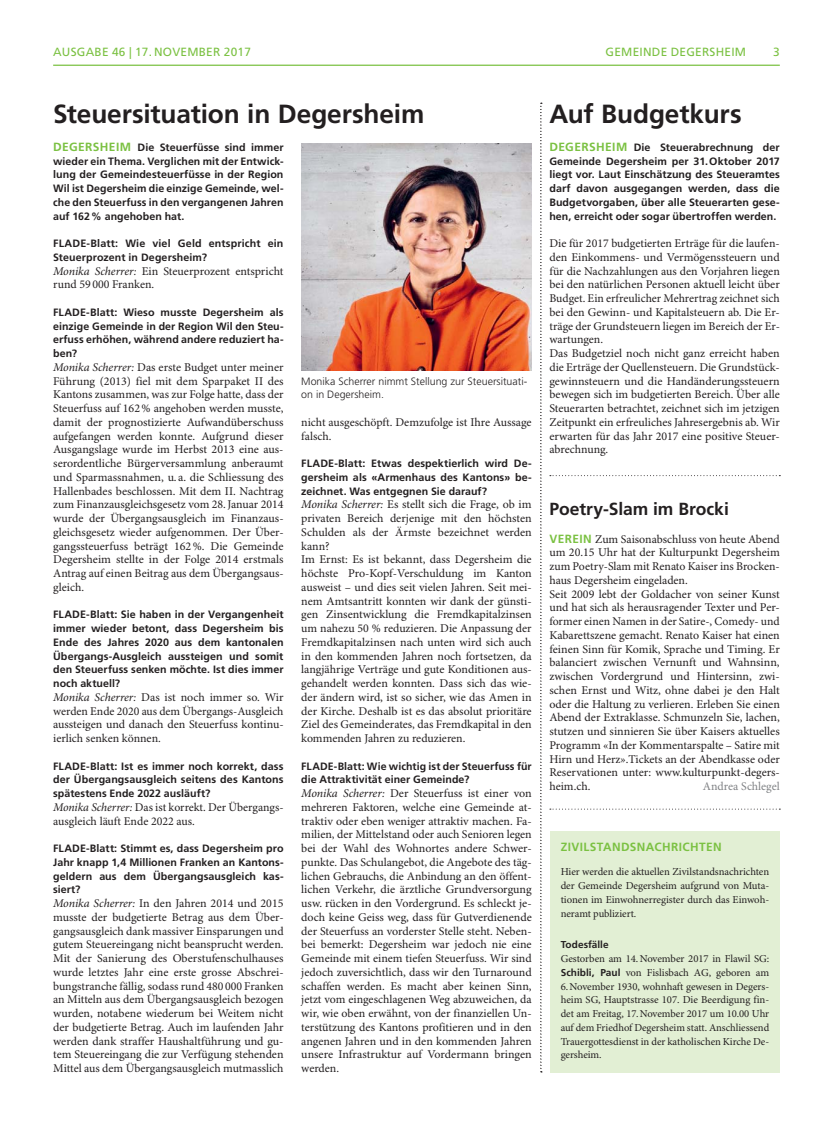
<style>
.page{position:relative;width:833px;height:1134px;background:#fff}
.page>*{position:absolute;margin:0;border:0;box-sizing:border-box;transform-origin:0 0}
.t1{font:700 26.25px "Frutiger LT Std";letter-spacing:-.005em;color:#231f20}
.t2{font:700 17.5px "Frutiger LT Std";color:#231f20}
.t3{font:11.88px/13.8px "Minion Pro";color:#231f20}
.t4{font:11.88px "Frutiger LT Std";letter-spacing:.02em;color:#7bc142}
.t5{font:700 11.88px "Frutiger LT Std";letter-spacing:.035em;color:#7bc142}
.t6{font:11.88px "Minion Pro";color:#808285}
.t7{font:700 10.62px/13.8px "Frutiger LT Std";letter-spacing:.005em;color:#231f20;text-align:justify}
.t8{font:10.62px/13.8px "Minion Pro";letter-spacing:-.005em;color:#231f20;text-align:justify}
.t9{font:300 10.62px/13.8px "Frutiger LT Std";color:#231f20}
.t10{font:700 10px "Frutiger LT Std";color:#231f20}
.s1{font-size:11.88px;color:#7bc142}
.s2{font-style:italic}
.s3{font-family:"Frutiger LT Std";font-weight:700;color:#7bc142}
.s4{font-family:"Frutiger LT Std";font-weight:700;font-size:10px}
</style>
<div class="page">
<svg style="left:550px;top:475px;width:230px;height:1px"></svg>
<svg style="left:550px;top:809px;width:230px;height:1px"></svg>
<div style="left:550px;top:831px;width:230px;height:241px;background:#e2efd4"></div>
<hr style="left:53px;top:65px;width:727px;height:1px;background:#7bc142">
<svg style="left:540px;top:103px;width:2px;height:969px"></svg>
<img style="left:301px;top:144px;width:230px;height:227px">
<p class="t4" style="left:53px;top:46px;width:199px">AUSGABE 46 | 17. NOVEMBER 2017</p>
<p class="t4" style="left:605px;top:46px;width:142px">GEMEINDE DEGERSHEIM</p>
<p class="t4" style="left:773px;top:46px;width:8px">3</p>
<h1 class="t1" style="left:53px;top:101px;width:373px">Steuersituation in Degersheim</h1>
<p class="t7" style="left:53px;top:141px;width:232px"><span class="s1">DEGERSHEIM</span> Die Steuerfüsse sind immer wieder ein Thema. Verglichen mit der Entwick&shy;lung der Gemeindesteuerfüsse in der Region Wil ist Degersheim die einzige Gemeinde, wel&shy;che den Steuerfuss in den vergangenen Jahren auf 162 % angehoben hat.</p>
<p class="t7" style="left:53px;top:237px;width:232px">FLADE-Blatt: Wie viel Geld entspricht ein<br>Steuer prozent in Degersheim?</p>
<p class="t3" style="left:53px;top:265px;width:232px"><span class="s2">Monika Scherrer:</span> Ein Steuerprozent entspricht rund 59 000 Franken.</p>
<p class="t7" style="left:53px;top:306px;width:232px">FLADE-Blatt: Wieso musste Degersheim als einzige Gemeinde in der Region Wil den Steu&shy;erfuss erhöhen, während andere reduziert ha&shy;ben?</p>
<p class="t3" style="left:53px;top:361px;width:232px;text-align:justify"><span class="s2">Monika Scherrer:</span> Das erste Budget unter meiner Führung (2013) fiel mit dem Sparpaket II des Kantons zusammen, was zur Folge hatte, dass der Steuerfuss auf 162 % angehoben werden musste, damit der prognostizierte Aufwandüberschuss aufgefangen werden konnte. Aufgrund dieser Ausgangslage wurde im Herbst 2013 eine aus&shy;serordentliche Bürgerversammlung anberaumt und Sparmassnahmen, u. a. die Schliessung des Hallenbades beschlossen. Mit dem II. Nachtrag zum Finanzausgleichsgesetz vom 28. Januar 2014 wurde der Übergangsausgleich im Finanzaus&shy;gleichsgesetz wieder aufgenommen. Der Über&shy;gangssteuerfuss beträgt 162 %. Die Gemeinde Degersheim stellte in der Folge 2014 erstmals Antrag auf einen Beitrag aus dem Übergangsaus&shy;gleich.</p>
<p class="t7" style="left:53px;top:608px;width:232px">FLADE-Blatt: Sie haben in der Vergangenheit immer wieder betont, dass Degersheim bis Ende des Jahres 2020 aus dem kantonalen Übergangs-Ausgleich aussteigen und somit den Steuerfuss senken möchte. Ist dies immer noch aktuell?</p>
<p class="t3" style="left:53px;top:691px;width:232px;text-align:justify"><span class="s2">Monika Scherrer:</span> Das ist noch immer so. Wir werden Ende 2020 aus dem Übergangs-Ausgleich aussteigen und danach den Steuerfuss kontinu&shy;ierlich senken können.</p>
<p class="t7" style="left:53px;top:759px;width:232px">FLADE-Blatt: Ist es immer noch korrekt, dass der Übergangsausgleich seitens des Kantons spätestens Ende 2022 ausläuft?</p>
<p class="t3" style="left:53px;top:801px;width:232px"><span class="s2">Monika Scherrer:</span> Das ist korrekt. Der Übergangs&shy;ausgleich läuft Ende 2022 aus.</p>
<p class="t7" style="left:53px;top:842px;width:232px">FLADE-Blatt: Stimmt es, dass Degersheim pro Jahr knapp 1,4 Millionen Franken an Kantons&shy;geldern aus dem Übergangsausgleich kas&shy;siert?</p>
<p class="t3" style="left:53px;top:897px;width:232px;text-align:justify"><span class="s2">Monika Scherrer:</span> In den Jahren 2014 und 2015 musste der budgetierte Betrag aus dem Über&shy;gangsausgleich dank massiver Einsparungen und gutem Steuereingang nicht beansprucht werden.<br>Mit der Sanierung des Oberstufenschulhauses wurde letztes Jahr eine erste grosse Abschrei&shy;bungstranche fällig, sodass rund 480 000 Franken an Mitteln aus dem Übergangsausgleich bezogen wurden, notabene wiederum bei Weitem nicht der budgetierte Betrag. Auch im laufenden Jahr werden dank straffer Haushaltführung und gu&shy;tem Steuereingang die zur Verfügung stehenden Mittel aus dem Übergangsausgleich mutmasslich</p>
<p class="t9" style="left:301px;top:375px;width:227px">Monika Scherrer nimmt Stellung zur Steuersituati&shy;on in Degersheim.</p>
<p class="t3" style="left:301px;top:416px;width:232px">nicht ausgeschöpft. Demzufolge ist Ihre Aussage falsch.</p>
<p class="t7" style="left:301px;top:457px;width:232px">FLADE-Blatt: Etwas despektierlich wird De&shy;gersheim als «Armenhaus des Kantons» be&shy;zeichnet. Was entgegnen Sie darauf?</p>
<p class="t3" style="left:301px;top:499px;width:232px"><span class="s2">Monika Scherrer:</span> Es stellt sich die Frage, ob im privaten Bereich derjenige mit den höchsten Schulden als der Ärmste bezeichnet werden kann?<br>Im Ernst: Es ist bekannt, dass Degersheim die höchste Pro-Kopf-Verschuldung im Kanton ausweist – und dies seit vielen Jahren. Seit mei&shy;nem Amtsantritt konnten wir dank der günsti&shy;gen Zins entwicklung die Fremdkapitalzinsen um nahezu 50 % reduzieren. Die Anpassung der Fremdkapitalzinsen nach unten wird sich auch in den kommenden Jahren noch fortsetzen, da langjährige Verträge und gute Konditionen aus&shy;gehandelt werden konnten. Dass sich das wie&shy;der ändern wird, ist so sicher, wie das Amen in der Kirche. Deshalb ist es das absolut prioritäre Ziel des Gemeinderates, das Fremdkapital in den kommenden Jahren zu reduzieren.</p>
<p class="t7" style="left:301px;top:759px;width:232px">FLADE-Blatt: Wie wichtig ist der Steuerfuss für die Attraktivität einer Gemeinde?</p>
<p class="t3" style="left:301px;top:787px;width:232px;text-align:justify"><span class="s2">Monika Scherrer:</span> Der Steuerfuss ist einer von mehreren Faktoren, welche eine Gemeinde at&shy;traktiv oder eben weniger attraktiv machen. Fa&shy;milien, der Mittelstand oder auch Senioren legen bei der Wahl des Wohnortes andere Schwer&shy;punkte. Das Schulangebot, die Angebote des täg&shy;lichen Gebrauchs, die Anbindung an den öffent&shy;lichen Verkehr, die ärztliche Grundversorgung usw. rücken in den Vordergrund. Es schleckt je&shy;doch keine Geiss weg, dass für Gutverdienende der Steuerfuss an vorderster Stelle steht. Neben&shy;bei bemerkt: Degersheim war jedoch nie eine Gemeinde mit einem tiefen Steuerfuss. Wir sind jedoch zuversichtlich, dass wir den Turnaround schaffen werden. Es macht aber keinen Sinn, jetzt vom eingeschlagenen Weg abzuweichen, da wir, wie oben erwähnt, von der finanziellen Un&shy;terstützung des Kantons profitieren und in den angenen Jahren und in den kommenden Jahren unsere Infrastruktur auf Vordermann bringen werden.</p>
<h1 class="t1" style="left:549px;top:101px;width:194px">Auf Budgetkurs</h1>
<p class="t7" style="left:549px;top:141px;width:232px"><span class="s1">DEGERSHEIM</span> Die Steuerabrechnung der Gemeinde Degersheim per 31. Oktober 2017 liegt vor. Laut Einschätzung des Steueramtes darf davon ausgegangen werden, dass die Budgetvorgaben, über alle Steuerarten gese&shy;hen, erreicht oder sogar übertroffen werden.</p>
<p class="t3" style="left:549px;top:237px;width:232px">Die für 2017 budgetierten Erträge für die laufen&shy;den Einkommens- und Vermögenssteuern und für die Nachzahlungen aus den Vorjahren liegen bei den natürlichen Personen aktuell leicht über Budget. Ein erfreulicher Mehrertrag zeichnet sich bei den Gewinn- und Kapitalsteuern ab. Die Er&shy;träge der Grundsteuern liegen im Bereich der Er&shy;wartungen.<br>Das Budgetziel noch nicht ganz erreicht haben die Erträge der Quellensteuern. Die Grundstück&shy;gewinnsteuern und die Handänderungssteuern bewegen sich im budgetierten Bereich. Über alle Steuerarten betrachtet, zeichnet sich im jetzigen Zeitpunkt ein erfreuliches Jahresergebnis ab. Wir erwarten für das Jahr 2017 eine positive Steuer&shy;abrechnung.</p>
<h2 class="t2" style="left:549px;top:501px;width:181px">Poetry-Slam im Brocki</h2>
<p class="t3" style="left:549px;top:533px;width:232px"><span class="s3">VEREIN</span> Zum Saisonabschluss von heute Abend um 20.15 Uhr hat der Kulturpunkt Degersheim zum Poetry-Slam mit Renato Kaiser ins Brocken&shy;haus Degersheim eingeladen.<br>Seit 2009 lebt der Goldacher von seiner Kunst und hat sich als herausragender Texter und Per&shy;former einen Namen in der Satire-, Comedy- und Kabarettszene gemacht. Renato Kaiser hat einen feinen Sinn für Komik, Sprache und Timing. Er balanciert zwischen Vernunft und Wahnsinn, zwischen Vordergrund und Hintersinn, zwi&shy;schen Ernst und Witz, ohne dabei je den Halt oder die Haltung zu verlieren. Erleben Sie einen Abend der Extraklasse. Schmunzeln Sie, lachen, stutzen und sinnieren Sie über Kaisers aktuelles Programm «In der Kommentarspalte – Satire mit Hirn und Herz».Tickets an der Abendkasse oder Reservationen unter: www.kulturpunkt-degers&shy;heim.ch.</p>
<p class="t6" style="left:703px;top:782px;width:78px">Andrea Schlegel</p>
<p class="t5" style="left:560px;top:841px;width:163px">ZIVILSTANDSNACHRICHTEN</p>
<p class="t8" style="left:560px;top:866px;width:210px">Hier werden die aktuellen Zivilstandsnachrichten der Gemeinde Degersheim aufgrund von Muta&shy;tionen im Einwohnerregister durch das Einwoh&shy;neramt publiziert.</p>
<p class="t10" style="left:560px;top:940px;width:49px">Todesfälle</p>
<p class="t8" style="left:560px;top:953px;width:210px">Gestorben am 14. November 2017 in Flawil SG:<br><span class="s4">Schibli, Paul</span> von Fislisbach AG, geboren am</p>
<p class="t8" style="left:560px;top:980px;width:210px">6. November 1930, wohnhaft gewesen in Degers&shy;heim SG, Hauptstrasse 107. Die Beerdigung fin&shy;det am Freitag, 17. November 2017 um 10.00 Uhr auf dem Friedhof Degersheim statt. Anschliessend Trauergottesdienst in der katholischen Kirche De&shy;gersheim.</p>
</div>
